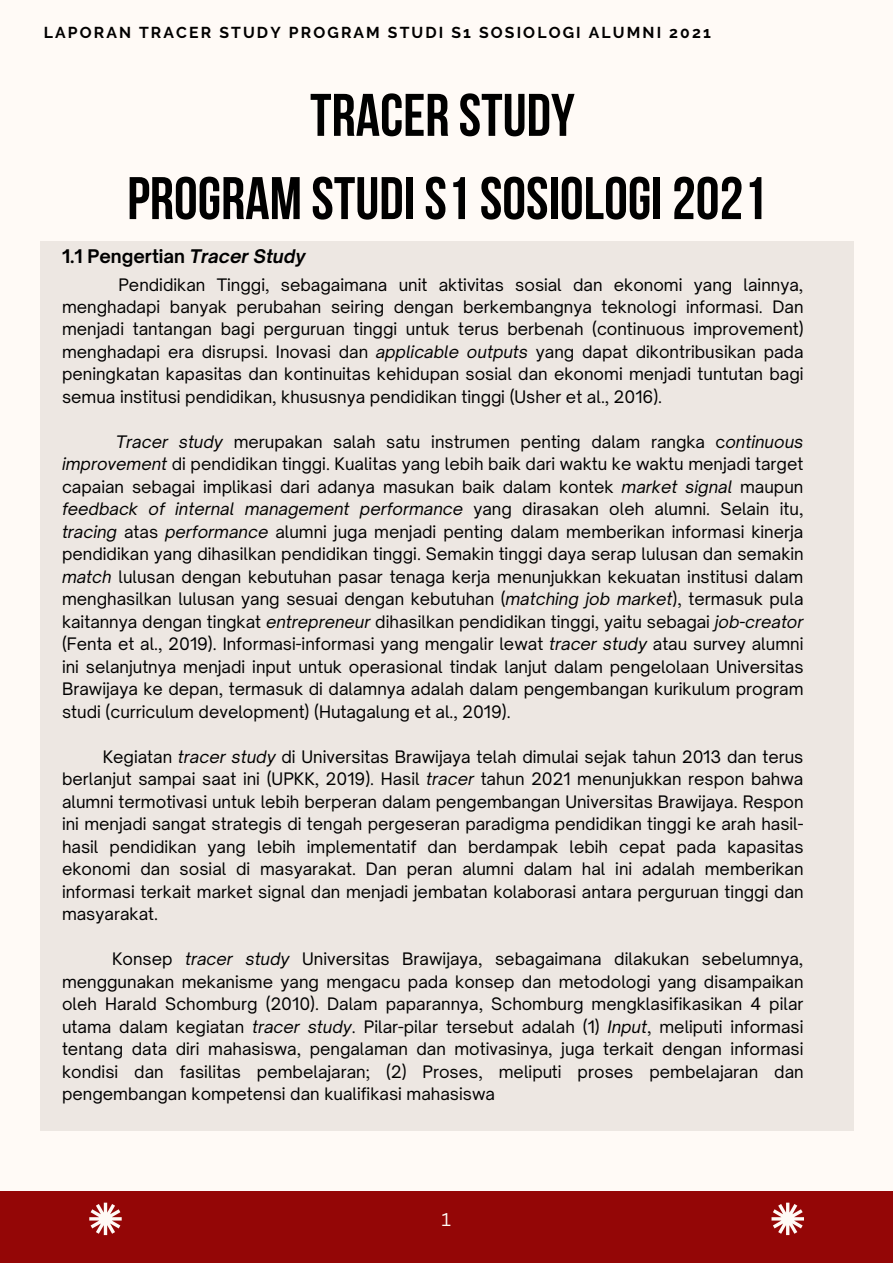
<style>
.page{position:relative;width:893px;height:1264px;background:#fff}
.page>*{position:absolute;margin:0;border:0;box-sizing:border-box;transform-origin:0 0}
.t1{font:60px/83.2px "Bebas Neue Cyrillic";color:#000;text-align:center}
.t2{font:700 18px "Open Sauce One";color:#000}
.t3{font:18px "Canva Sans";color:#fffaf6}
.t4{font:16.5px/22.5px "Open Sauce One";color:#000;text-align:justify}
.t5{font:700 15.75px "Raleway";letter-spacing:.135em;color:#000}
.s1{font-style:italic}
</style>
<div class="page">
<div style="left:0;top:0;width:892px;height:1262px;background:#fffaf6"></div>
<div style="left:0;top:1191px;width:892px;height:71px;background:#940606"></div>
<svg style="left:89px;top:1202px;width:33px;height:32px"></svg>
<svg style="left:771px;top:1202px;width:33px;height:32px"></svg>
<div style="left:40px;top:241px;width:814px;height:889px;background:#ede7e2"></div>
<p class="t5" style="left:44px;top:24px;width:668px">LAPORAN TRACER STUDY PROGRAM STUDI S1 SOSIOLOGI ALUMNI 2021</p>
<h1 class="t1" style="left:127px;top:73px;width:641px">TRACER STUDY<br>PROGRAM STUDI S1 SOSIOLOGI 2021</h1>
<p class="t2" style="left:62px;top:245px;width:245px">1.1 Pengertian <span class="s1">Tracer Study</span></p>
<p class="t4" style="left:62px;top:273px;width:743px;text-indent:56px">Pendidikan Tinggi, sebagaimana unit aktivitas sosial dan ekonomi yang lainnya, menghadapi banyak perubahan seiring dengan berkembangnya teknologi informasi. Dan menjadi tantangan bagi perguruan tinggi untuk terus berbenah (continuous improvement) menghadapi era disrupsi. Inovasi dan <span class="s1">applicable outputs</span> yang dapat dikontribusikan pada peningkatan kapasitas dan kontinuitas kehidupan sosial dan ekonomi menjadi tuntutan bagi semua institusi pendidikan, khususnya pendidikan tinggi (Usher et al., 2016).</p>
<p class="t4" style="left:62px;top:430px;width:743px;text-indent:54px"><span class="s1">Tracer study</span> merupakan salah satu instrumen penting dalam rangka c<span class="s1">ontinuous improvement</span> di pendidikan tinggi. Kualitas yang lebih baik dari waktu ke waktu menjadi target capaian sebagai implikasi dari adanya masukan baik dalam kontek <span class="s1">market signal</span> maupun <span class="s1">feedback of internal management performance</span> yang dirasakan oleh alumni. Selain itu, <span class="s1">tracing</span> atas <span class="s1">performance</span> alumni juga menjadi penting dalam memberikan informasi kinerja pendidikan yang dihasilkan pendidikan tinggi. Semakin tinggi daya serap lulusan dan semakin <span class="s1">match</span> lulusan dengan kebutuhan pasar tenaga kerja menunjukkan kekuatan institusi dalam menghasilkan lulusan yang sesuai dengan kebutuhan (<span class="s1">matching job market</span>), termasuk pula kaitannya dengan tingkat <span class="s1">entrepreneur</span> dihasilkan pendidikan tinggi, yaitu sebagai <span class="s1">job-creator </span>(Fenta et al., 2019). Informasi-informasi yang mengalir lewat <span class="s1">tracer study</span> atau survey alumni ini selanjutnya menjadi input untuk operasional tindak lanjut dalam pengelolaan Universitas Brawijaya ke depan, termasuk di dalamnya adalah dalam pengembangan kurikulum program studi (curriculum development) (Hutagalung et al., 2019).</p>
<p class="t4" style="left:62px;top:745px;width:743px;text-indent:41px">Kegiatan <span class="s1">tracer study</span> di Universitas Brawijaya telah dimulai sejak tahun 2013 dan terus berlanjut sampai saat ini (UPKK, 2019). Hasil <span class="s1">tracer</span> tahun 2021 menunjukkan respon bahwa alumni termotivasi untuk lebih berperan dalam pengembangan Universitas Brawijaya. Respon ini menjadi sangat strategis di tengah pergeseran paradigma pendidikan tinggi ke arah hasil&shy;hasil pendidikan yang lebih implementatif dan berdampak lebih cepat pada kapasitas ekonomi dan sosial di masyarakat. Dan peran alumni dalam hal ini adalah memberikan informasi terkait market signal dan menjadi jembatan kolaborasi antara perguruan tinggi dan masyarakat.</p>
<p class="t4" style="left:62px;top:947px;width:743px;text-indent:50px">Konsep <span class="s1">tracer study</span> Universitas Brawijaya, sebagaimana dilakukan sebelumnya, menggunakan mekanisme yang mengacu pada konsep dan metodologi yang disampaikan oleh Harald Schomburg (2010). Dalam paparannya, Schomburg mengklasifikasikan 4 pilar utama dalam kegiatan <span class="s1">tracer study</span>. Pilar-pilar tersebut adalah (1) <span class="s1">Input</span>, meliputi informasi tentang data diri mahasiswa, pengalaman dan motivasinya, juga terkait dengan informasi kondisi dan fasilitas pembelajaran; (2) Proses, meliputi proses pembelajaran dan pengembangan kompetensi dan kualifikasi mahasiswa</p>
<p class="t3" style="left:441px;top:1208px;width:11px">1</p>
</div>
